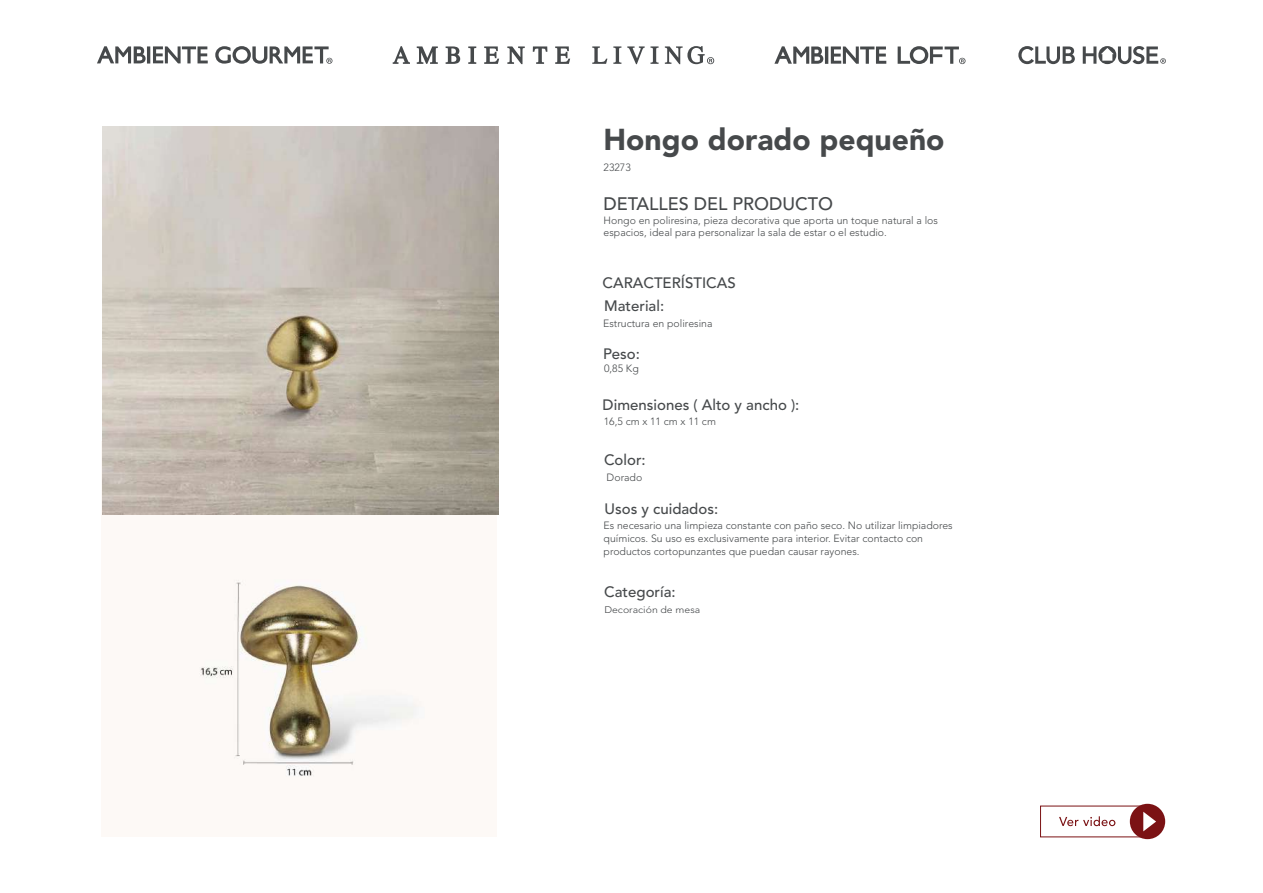
<style>
.page{position:relative;width:1263px;height:893px;background:#fff}
.page>*{position:absolute;margin:0;border:0;box-sizing:border-box;transform-origin:0 0}
.t1{font:900 30px "Avenir LT Std";color:#46494b}
.t2{font:500 18px "Avenir LT Std";color:#46494b}
.t3{font:500 15px "Avenir LT Std";color:#46494b}
.t4{font:300 10.5px/12.6px "Avenir LT Std";color:#46494b}
.t5{font:300 9.6px "Avenir LT Std";color:#46494b;scale:1.1 1}
</style>
<div class="page">
<img style="left:102px;top:442px;width:394px;height:335px">
<svg style="left:97px;top:46px;width:49px;height:17px"></svg>
<hr style="left:147px;top:46px;width:3px;height:18px;background:#46494b">
<svg style="left:153px;top:46px;width:55px;height:17px"></svg>
<svg style="left:215px;top:46px;width:117px;height:18px"></svg>
<svg style="left:592px;top:46px;width:15px;height:18px"></svg>
<svg style="left:613px;top:46px;width:8px;height:18px"></svg>
<svg style="left:627px;top:46px;width:31px;height:18px"></svg>
<svg style="left:468px;top:46px;width:8px;height:18px"></svg>
<svg style="left:446px;top:46px;width:14px;height:18px"></svg>
<svg style="left:555px;top:46px;width:15px;height:18px"></svg>
<svg style="left:417px;top:46px;width:21px;height:18px"></svg>
<svg style="left:393px;top:46px;width:17px;height:18px"></svg>
<svg style="left:484px;top:46px;width:15px;height:18px"></svg>
<svg style="left:533px;top:46px;width:14px;height:18px"></svg>
<svg style="left:507px;top:46px;width:18px;height:18px"></svg>
<svg style="left:665px;top:46px;width:49px;height:18px"></svg>
<svg style="left:774px;top:46px;width:49px;height:18px"></svg>
<hr style="left:825px;top:47px;width:3px;height:17px;background:#46494b">
<svg style="left:831px;top:46px;width:55px;height:18px"></svg>
<svg style="left:898px;top:46px;width:67px;height:18px"></svg>
<svg style="left:1018px;top:46px;width:57px;height:18px"></svg>
<svg style="left:1083px;top:46px;width:83px;height:18px"></svg>
<svg style="left:1059px;top:816px;width:56px;height:10px"></svg>
<div style="left:1130px;top:804px;width:35px;height:35px;background:#7b1214;border-radius:50%"></div>
<svg style="left:1143px;top:812px;width:13px;height:19px"></svg>
<img style="left:103px;top:126px;width:396px;height:388px">
<h1 class="t1" style="left:603px;top:121px;width:342px">Hongo dorado pequeño</h1>
<p class="t4" style="left:603px;top:161px;width:29px">23273</p>
<h2 class="t2" style="left:603px;top:193px;width:231px">DETALLES DEL PRODUCTO</h2>
<p class="t4" style="left:604px;top:214px;width:336px">Hongo en poliresina, pieza decorativa que aporta un toque natural a los espacios, ideal para personalizar la sala de estar o el estudio.</p>
<h3 class="t3" style="left:603px;top:274px;width:135px">CARACTERÍSTICAS</h3>
<h3 class="t3" style="left:604px;top:297px;width:61px">Material:</h3>
<h3 class="t3" style="left:603px;top:345px;width:38px">Peso:</h3>
<p class="t4" style="left:603px;top:317px;width:111px">Estructura en poliresina</p>
<p class="t4" style="left:604px;top:363px;width:36px">0,85 Kg</p>
<h3 class="t3" style="left:603px;top:396px;width:198px">Dimensiones ( Alto y ancho ):</h3>
<p class="t4" style="left:604px;top:416px;width:114px">16,5 cm x 11 cm x 11 cm</p>
<h3 class="t3" style="left:604px;top:451px;width:43px">Color:</h3>
<p class="t4" style="left:607px;top:471px;width:37px">Dorado</p>
<h3 class="t3" style="left:604px;top:500px;width:115px">Usos y cuidados:</h3>
<p class="t4" style="left:604px;top:519px;width:351px">Es necesario una limpieza constante con paño seco. No utilizar limpiadores químicos. Su uso es exclusivamente para interior. Evitar contacto con productos cortopunzantes que puedan causar rayones.</p>
<h3 class="t3" style="left:604px;top:583px;width:73px">Categoría:</h3>
<p class="t5" style="left:604px;top:604px;width:89px">Decoración de mesa</p>
</div>
